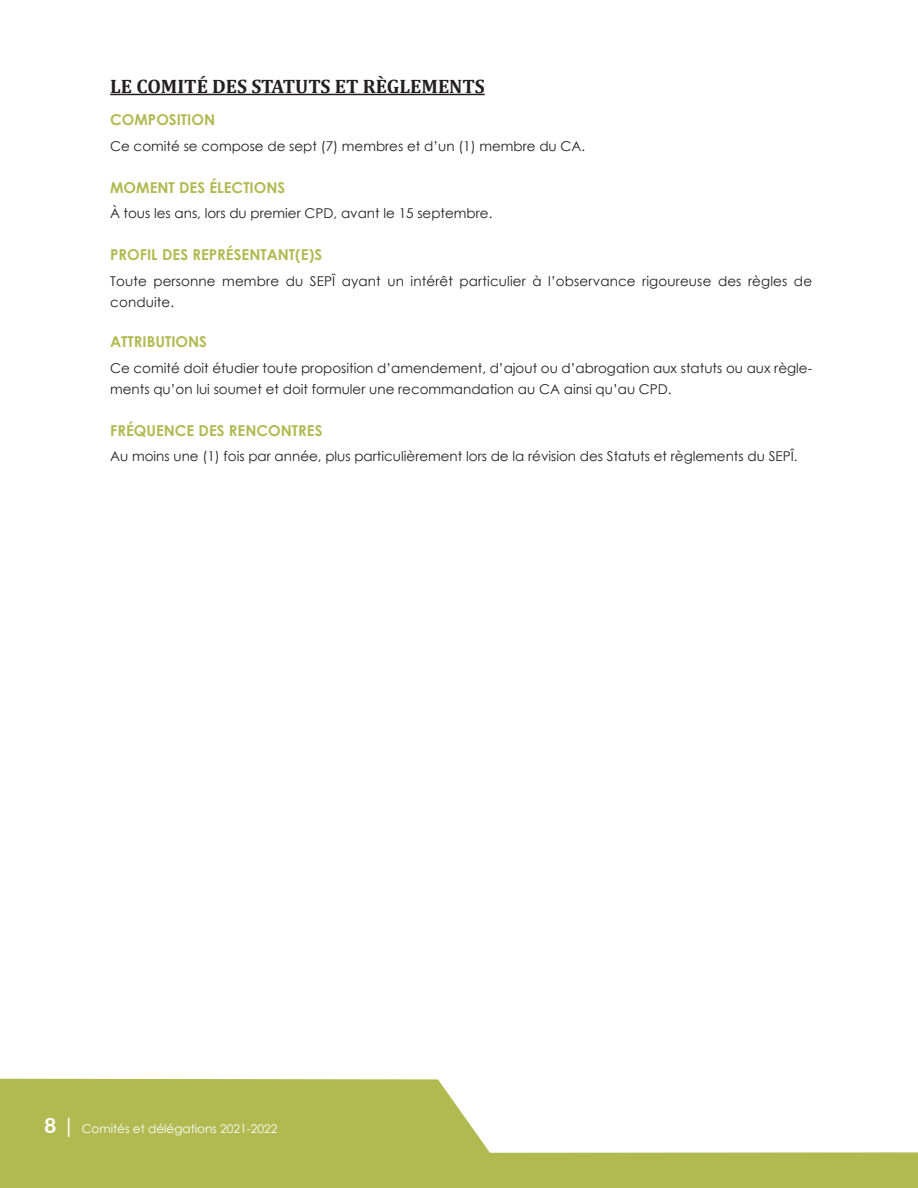
<style>
.page{position:relative;width:918px;height:1188px;background:#fff}
.page>*{position:absolute;margin:0;border:0;box-sizing:border-box;transform-origin:0 0}
.t1{font:700 19.5px "Cambria";color:#231f20}
.t2{font:700 15px "Century Gothic";color:#b1ba51}
.t3{font:13.5px/21px "Century Gothic";color:#231f20}
.t4{font:12px "Century Gothic";color:#fff}
.s1{font-family:"Arial Rounded MT Bold";font-size:21px}
.s2{font-size:21px}
</style>
<div class="page">
<svg style="left:0;top:1079px;width:918px;height:109px;fill:#b1ba51"></svg>
<hr style="left:110px;top:94px;width:375px;height:1px;background:#231f20">
<h1 class="t1" style="left:110px;top:73px;width:376px">LE COMITÉ DES STATUTS ET RÈGLEMENTS</h1>
<p class="t2" style="left:110px;top:108px;width:106px">COMPOSITION</p>
<p class="t3" style="left:110px;top:135px;width:477px">Ce comité se compose de sept (7) membres et d’un (1) membre du CA.</p>
<p class="t2" style="left:110px;top:176px;width:177px">MOMENT DES ÉLECTIONS</p>
<p class="t3" style="left:110px;top:203px;width:384px">À tous les ans, lors du premier CPD, avant le 15 septembre.</p>
<p class="t2" style="left:110px;top:243px;width:214px">PROFIL DES REPRÉSENTANT(E)S</p>
<p class="t3" style="left:110px;top:270px;width:703px">Toute personne membre du SEPÎ ayant un intérêt particulier à l’observance rigoureuse des règles de conduite.</p>
<p class="t2" style="left:110px;top:330px;width:98px">ATTRIBUTIONS</p>
<p class="t3" style="left:110px;top:357px;width:704px">Ce comité doit étudier toute proposition d’amendement, d’ajout ou d’abrogation aux statuts ou aux règle&shy;ments qu’on lui soumet et doit formuler une recommandation au CA ainsi qu’au CPD.</p>
<p class="t2" style="left:110px;top:419px;width:214px">FRÉQUENCE DES RENCONTRES</p>
<p class="t3" style="left:110px;top:446px;width:689px">Au moins une (1) fois par année, plus particulièrement lors de la révision des Statuts et règlements du SEPÎ.</p>
<p class="t4" style="left:44px;top:1121px;width:235px"><span class="s1">8</span> <span class="s2">|</span> Comités et délégations 2021-2022</p>
</div>
